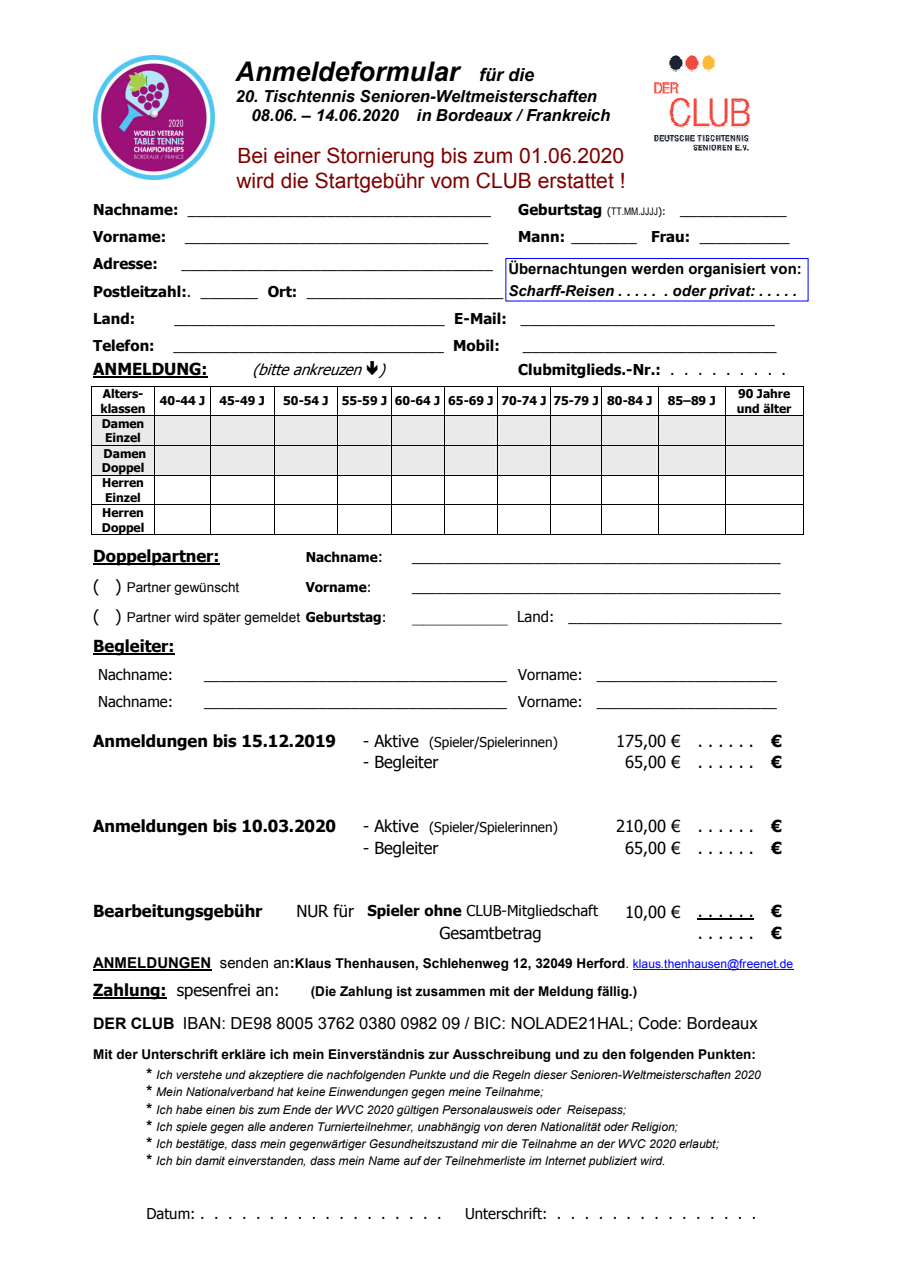
<style>
.page{position:relative;width:902px;height:1272px;background:#fff}
.page>*{position:absolute;margin:0;border:0;box-sizing:border-box;transform-origin:0 0}
.t1{font:27px "Arial";color:#000}
.t2{font:21px/24.2px "Arial";color:#800000}
.t3{font:16.5px "Tahoma";color:#000}
.t4{font:16.5px/19px "Arial";color:#000}
.t5{font:15px/27.2px "Tahoma";color:#000}
.t6{font:15px "Arial";color:#000}
.t7{font:italic 15px "Tahoma";color:#000}
.t8{font:13.5px "Arial";color:#000}
.t9{font:13.5px "Tahoma";color:#000}
.t10{font:12px/17.2px "Arial";color:#000}
.t11{font:12px/14.9px "Tahoma";color:#000}
.s1{font-size:18px}
.s2{font-size:10.5px}
.s3{font-family:"Arial Narrow";font-size:10.5px}
.s4{font-family:"Arial"}
.s5{font-size:15px}
.s6{font-family:"Tahoma";font-size:16.5px}
.s7{font-family:"Tahoma"}
.s8{font-size:16.5px}
.s9{font-size:12px;color:#00f}
.s10{font-size:15.9px}
</style>
<div class="page">
<img style="left:93px;top:56px;width:122px;height:124px">
<svg style="left:669px;top:56px;width:45px;height:15px"></svg>
<svg style="left:654px;top:82px;width:95px;height:46px"></svg>
<svg style="left:654px;top:135px;width:94px;height:16px"></svg>
<hr style="left:93px;top:376px;width:114px;height:1px;background:#000">
<hr style="left:91px;top:385px;width:64px;height:1px;background:#000">
<hr style="left:153px;top:416px;width:2px;height:29px;background:#eaeaea">
<hr style="left:91px;top:416px;width:2px;height:29px;background:#eaeaea">
<div style="left:93px;top:416px;width:60px;height:14px;background:#eaeaea"></div>
<div style="left:93px;top:430px;width:60px;height:15px;background:#eaeaea"></div>
<hr style="left:91px;top:415px;width:64px;height:1px;background:#000">
<hr style="left:153px;top:446px;width:2px;height:29px;background:#eaeaea">
<hr style="left:91px;top:446px;width:2px;height:29px;background:#eaeaea">
<div style="left:93px;top:446px;width:60px;height:14px;background:#eaeaea"></div>
<div style="left:93px;top:460px;width:60px;height:15px;background:#eaeaea"></div>
<hr style="left:91px;top:445px;width:64px;height:1px;background:#000">
<hr style="left:91px;top:475px;width:64px;height:1px;background:#000">
<hr style="left:91px;top:504px;width:64px;height:1px;background:#000">
<svg style="left:91px;top:385px;width:1px;height:149px"></svg>
<hr style="left:91px;top:534px;width:64px;height:1px;background:#000">
<svg style="left:155px;top:386px;width:649px;height:149px"></svg>
<hr style="left:93px;top:563px;width:126px;height:2px;background:#000">
<hr style="left:93px;top:653px;width:81px;height:1px;background:#000">
<hr style="left:697px;top:918px;width:56px;height:2px;background:#000">
<hr style="left:93px;top:969px;width:118px;height:1px;background:#000">
<hr style="left:632px;top:968px;width:161px;height:1px;background:#00f">
<hr style="left:93px;top:997px;width:73px;height:2px;background:#000">
<div style="left:505px;top:258px;width:303px;height:43px;border:1px solid #00f"></div>
<h1 class="t1" style="left:235px;top:53px;width:300px">Anmeldeformular <span class="s1">für die</span></h1>
<p class="t4" style="left:251px;top:87px;width:360px;text-indent:-16px">20. Tischtennis Senioren-Weltmeisterschaften<br>08.06. – 14.06.2020 in Bordeaux / Frankreich</p>
<h2 class="t2" style="left:236px;top:144px;width:390px">Bei einer Stornierung bis zum 01.06.2020 wird die Startgebühr vom CLUB erstattet !</h2>
<p class="t5" style="left:93px;top:195px;width:399px">Nachname: _____________________________________</p>
<p class="t5" style="left:518px;top:195px;width:270px">Geburtstag <span class="s2">(</span><span class="s3">TT.MM.JJJJ</span><span class="s2">):</span> _____________</p>
<p class="t5" style="left:93px;top:222px;width:75px">Vorname:</p>
<p class="t5" style="left:185px;top:222px;width:305px">_____________________________________</p>
<p class="t5" style="left:518px;top:222px;width:273px">Mann: ________ Frau: ___________</p>
<p class="t5" style="left:93px;top:249px;width:66px">Adresse:</p>
<p class="t5" style="left:93px;top:249px;width:705px;text-indent:88px">______________________________________<br>Postleitzahl:. _______ Ort: ________________________ <span class="s4">Scharff-Reisen . . . . . . oder privat: . . . . .<br></span>Land:</p>
<p class="t6" style="left:508px;top:258px;width:295px">Übernachtungen werden organisiert von:</p>
<p class="t5" style="left:174px;top:304px;width:602px">_________________________________ E-Mail: _______________________________</p>
<p class="t5" style="left:93px;top:331px;width:63px">Telefon:</p>
<p class="t5" style="left:173px;top:331px;width:328px">_________________________________ Mobil:</p>
<p class="t5" style="left:523px;top:331px;width:255px">_______________________________</p>
<p class="t3" style="left:93px;top:357px;width:116px">ANMELDUNG:</p>
<p class="t7" style="left:252px;top:359px;width:140px">(bitteankreuzen )</p>
<p class="t5" style="left:518px;top:355px;width:269px">Clubmitglieds.-Nr.: . . . . . . . . .</p>
<p class="t11" style="left:100px;top:386px;width:47px;line-height:14.4px">Alters&shy;klassen</p>
<p class="t11" style="left:160px;top:393px;width:106px">40-44 J 45-49 J</p>
<p class="t11" style="left:283px;top:393px;width:371px">50-54 J 55-59 J 60-64 J 65-69 J 70-74 J 75-79 J 80-84 J</p>
<p class="t11" style="left:668px;top:393px;width:49px">85–89 J</p>
<p class="t11" style="left:736px;top:386px;width:56px;line-height:14.4px">90 Jahre und älter</p>
<p class="t11" style="left:102px;top:415px;width:46px">Damen<br>Einzel<br>Damen<br>Doppel<br>Herren<br>Einzel<br>Herren<br>Doppel</p>
<p class="t3" style="left:93px;top:544px;width:128px">Doppelpartner:</p>
<p class="t9" style="left:306px;top:548px;width:79px">Nachname<span class="s5">:</span></p>
<p class="t5" style="left:412px;top:542px;width:370px">_____________________________________________</p>
<p class="t8" style="left:93px;top:578px;width:147px"><span class="s6">( )</span> Partner gewünscht</p>
<p class="t9" style="left:306px;top:578px;width:67px">Vorname:</p>
<p class="t5" style="left:412px;top:572px;width:370px">_____________________________________________</p>
<p class="t8" style="left:93px;top:608px;width:295px"><span class="s6">( )</span> Partner wird später gemeldet <span class="s7">Geburtstag:</span></p>
<p class="t5" style="left:412px;top:602px;width:371px"><sub>__________________</sub> Land: __________________________</p>
<p class="t3" style="left:93px;top:634px;width:83px">Begleiter:</p>
<p class="t5" style="left:98px;top:660px;width:77px">Nachname:</p>
<p class="t5" style="left:204px;top:660px;width:574px">_____________________________________ Vorname: ______________________</p>
<p class="t5" style="left:98px;top:687px;width:77px">Nachname:</p>
<p class="t5" style="left:204px;top:687px;width:574px">_____________________________________ Vorname: ______________________</p>
<p class="t3" style="left:93px;top:729px;width:244px">Anmeldungen bis 15.12.2019</p>
<p class="t9" style="left:363px;top:733px;width:196px"><span class="s8">- Aktive</span> (Spieler/Spielerinnen)</p>
<p class="t3" style="left:616px;top:730px;width:167px">175,00 € . . . . . . €</p>
<p class="t3" style="left:363px;top:751px;width:77px">- Begleiter</p>
<p class="t3" style="left:625px;top:751px;width:158px">65,00 € . . . . . . €</p>
<p class="t3" style="left:93px;top:814px;width:244px">Anmeldungen bis 10.03.2020</p>
<p class="t9" style="left:363px;top:818px;width:196px"><span class="s8">- Aktive</span> (Spieler/Spielerinnen)</p>
<p class="t3" style="left:616px;top:815px;width:167px">210,00 € . . . . . . €</p>
<p class="t3" style="left:363px;top:836px;width:77px">- Begleiter</p>
<p class="t3" style="left:625px;top:836px;width:158px">65,00 € . . . . . . €</p>
<p class="t3" style="left:93px;top:899px;width:171px">Bearbeitungsgebühr</p>
<p class="t5" style="left:296px;top:896px;width:303px"><span class="s8">NUR für</span> Spieler ohne CLUB-Mitgliedschaft</p>
<p class="t3" style="left:625px;top:900px;width:158px">10,00 € . . . . . . €</p>
<p class="t3" style="left:439px;top:921px;width:104px">Gesamtbetrag</p>
<p class="t3" style="left:697px;top:921px;width:85px">. . . . . . €</p>
<p class="t8" style="left:93px;top:953px;width:701px"><span class="s5">ANMELDUNGEN senden an:</span>Klaus Thenhausen, Schlehenweg 12, 32049 Herford. <span class="s9">klaus.thenhausen@freenet.de</span></p>
<p class="t3" style="left:93px;top:978px;width:188px">Zahlung: spesenfrei an:</p>
<p class="t8" style="left:311px;top:982px;width:328px">(Die Zahlung ist zusammen mit der Meldung fällig.)</p>
<p class="t4" style="left:93px;top:1013px;width:666px"><span class="s10">DER CLUB</span> IBAN: DE98 8005 3762 0380 0982 09 / BIC: NOLADE21HAL; Code: Bordeaux</p>
<p class="t8" style="left:93px;top:1045px;width:664px">Mit der Unterschrift erkläre ich mein Einverständnis zur Ausschreibung und zu den folgenden Punkten:</p>
<p class="t10" style="left:146px;top:1066px;width:616px"><span class="s5">*</span> Ich verstehe und akzeptiere die nachfolgenden Punkte und die Regeln dieser Senioren-Weltmeisterschaften 2020 <span class="s5">*</span> Mein Nationalverband hat keine Einwendungen gegen meine Teilnahme;<br><span class="s5">*</span> Ich habe einen bis zum Ende der WVC 2020 gültigen Personalausweis oder Reisepass;<br><span class="s5">*</span> Ich spiele gegen alle anderen Turnierteilnehmer, unabhängig von deren Nationalität oder Religion;<br><span class="s5">*</span> Ich bestätige, dass mein gegenwärtiger Gesundheitszustand mir die Teilnahme an der WVC 2020 erlaubt;<br><span class="s5">*</span> Ich bin damit einverstanden, dass mein Name auf der Teilnehmerliste im Internet publiziert wird.</p>
<p class="t5" style="left:146px;top:1198px;width:297px">Datum: . . . . . . . . . . . . . . . . . .</p>
<p class="t5" style="left:465px;top:1198px;width:293px">Unterschrift: . . . . . . . . . . . . . . .</p>
</div>
